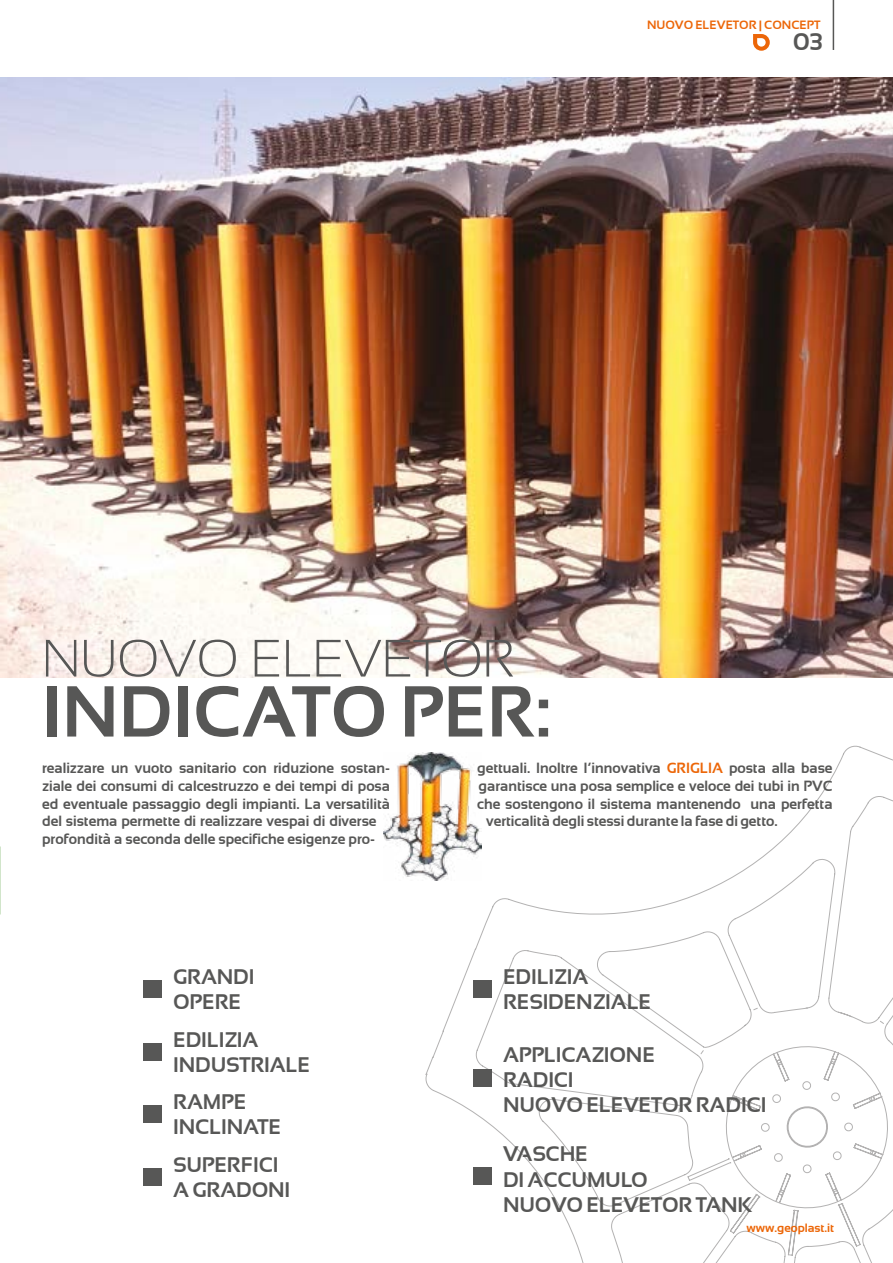
<style>
.page{position:relative;width:893px;height:1263px;background:#fff}
.page>*{position:absolute;margin:0;border:0;box-sizing:border-box;transform-origin:0 0}
.t1{font:700 72px "Sansation";color:#575756}
.t2{font:300 52.5px "Sansation";color:#575756}
.t3{font:700 24px "Sansation";color:#575756}
.t4{font:700 21px/25.2px "Sansation";letter-spacing:-.01em;color:#575756}
.t5{font:700 14.7px/17.7px "Sansation";color:#575756}
.t6{font:700 12px "Sansation";color:#ec6608}
.s1{color:#ec6608}
</style>
<div class="page">
<svg style="left:425px;top:745px;width:468px;height:440px"></svg>
<svg style="left:475px;top:917px;width:418px;height:346px"></svg>
<hr style="left:0;top:631px;width:1px;height:47px;background:#ededed">
<img style="left:0;top:78px;width:893px;height:599px">
<div style="left:143px;top:980px;width:19px;height:18px;background:#575756"></div>
<div style="left:473px;top:980px;width:19px;height:18px;background:#575756"></div>
<div style="left:143px;top:1043px;width:19px;height:17px;background:#575756"></div>
<div style="left:143px;top:1105px;width:19px;height:17px;background:#575756"></div>
<div style="left:143px;top:1168px;width:19px;height:18px;background:#575756"></div>
<div style="left:473px;top:1069px;width:19px;height:18px;background:#575756"></div>
<div style="left:473px;top:1167px;width:19px;height:17px;background:#575756"></div>
<img style="left:384px;top:752px;width:98px;height:128px">
<hr style="left:833px;top:0;width:1px;height:50px;background:#575756">
<svg style="left:753px;top:34px;width:17px;height:17px"></svg>
<p class="t6" style="left:647px;top:18px;width:175px">NUOVO ELEVETOR | CONCEPT</p>
<h2 class="t2" style="left:42px;top:629px;width:473px">NUOVO ELEVETOR</h2>
<h1 class="t1" style="left:42px;top:670px;width:511px">INDICATO PER:</h1>
<h3 class="t3" style="left:793px;top:28px;width:31px">03</h3>
<p class="t5" style="left:42px;top:759px;width:350px">realizzare un vuoto sanitario con riduzione sostan&shy;ziale dei consumi di calcestruzzo e dei tempi di posa ed eventuale passaggio degli impianti. La versatilità del sistema permette di realizzare vespai di diverse profondità a seconda delle specifiche esigenze pro-</p>
<p class="t5" style="left:477px;top:759px;width:357px">gettuali. Inoltre l’innovativa <span class="s1">GRIGLIA</span> posta alla base</p>
<p class="t5" style="left:479px;top:777px;width:355px">garantisce una posa semplice e veloce dei tubi in PVC</p>
<p class="t5" style="left:477px;top:795px;width:357px">che sostengono il sistema mantenendo una perfetta</p>
<p class="t5" style="left:486px;top:812px;width:293px">verticalità degli stessi durante la fase di getto.</p>
<h3 class="t4" style="left:173px;top:964px;width:83px">GRANDI<br>OPERE</h3>
<h3 class="t4" style="left:503px;top:964px;width:150px">EDILIZIA<br>RESIDENZIALE</h3>
<h3 class="t4" style="left:173px;top:1027px;width:139px">EDILIZIA<br>INDUSTRIALE</h3>
<h3 class="t4" style="left:173px;top:1089px;width:109px">RAMPE<br>INCLINATE</h3>
<h3 class="t4" style="left:173px;top:1152px;width:119px">SUPERFICI<br>A GRADONI</h3>
<h3 class="t4" style="left:503px;top:1042px;width:265px">APPLICAZIONE<br>RADICI<br>NUOVO ELEVETOR RADICI</h3>
<h3 class="t4" style="left:503px;top:1141px;width:251px">VASCHE<br>DI ACCUMULO<br>NUOVO ELEVETOR TANK</h3>
<p class="t6" style="left:746px;top:1221px;width:89px">www.geoplast.it</p>
</div>
